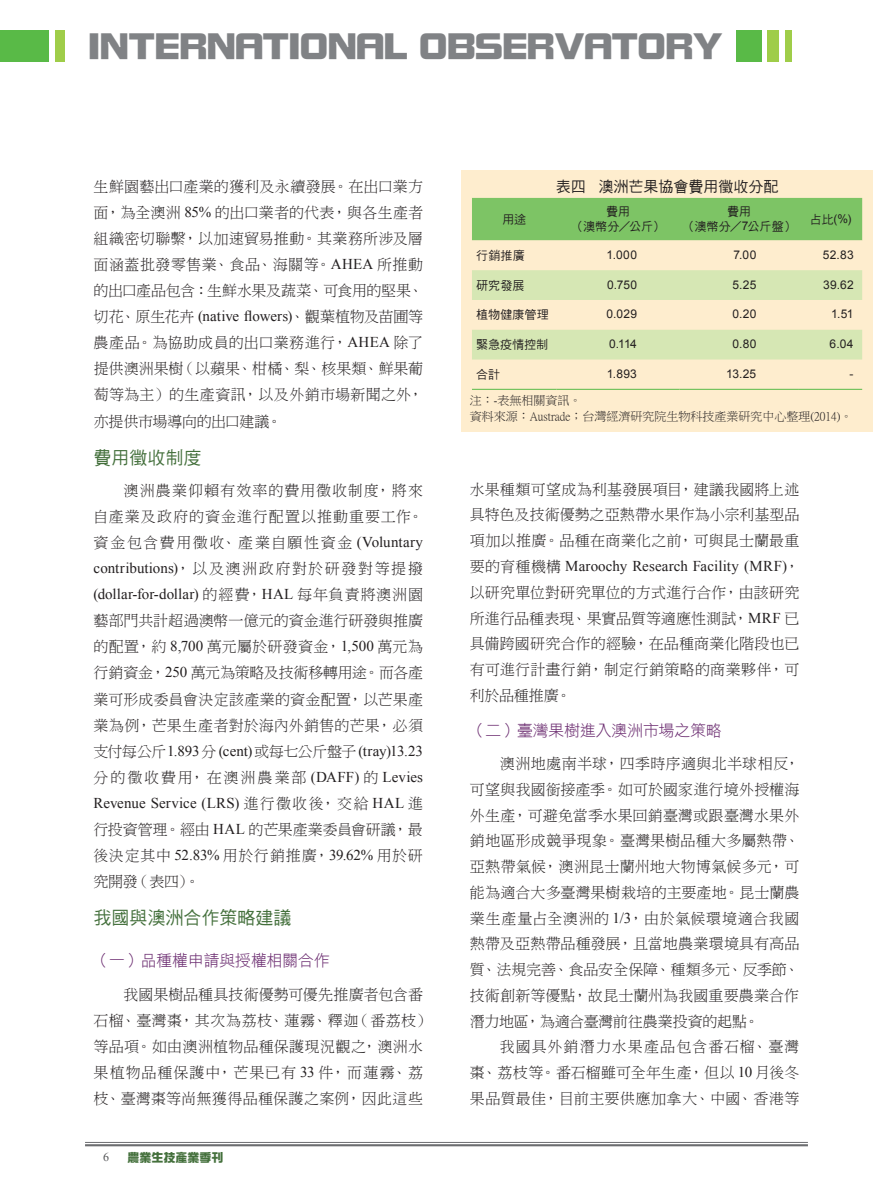
<style>
.page{position:relative;width:893px;height:1191px;background:#fff}
.page>*{position:absolute;margin:0;border:0;box-sizing:border-box;transform-origin:0 0}
.t1{font:36px "DF Zong Yi W9 WINP BF";color:#808285}
.t2{font:18px "DF Hei W5 WINP BF";color:#44703c}
.t3{font:15.75px "DF Hei W3 WINP BF";color:#69296e}
.t4{font:15px/26.1px "DF Ming W3 WIN BF";letter-spacing:.015em;color:#231f20;text-align:justify}
.t5{font:15px "Times New Roman";letter-spacing:.005em;color:#231f20}
.t6{font:15px "DF Ming W3 WIN BF";letter-spacing:.13em;color:#231f20}
.t7{font:15px "DF Hei W5 WIN BF";color:#231f20}
.t8{font:12px "Arial";letter-spacing:.015em;color:#231f20}
.t9{font:12px/16.5px "P Ming Li U";color:#231f20}
.t10{font:12px/15px "DF Hei W5 WIN BF";letter-spacing:.005em;color:#231f20;text-align:center}
.t11{font:12px "DF Zong Yi W9 WINP BF";color:#44703c}
.t12{font:12px "Times New Roman";color:#57585a}
.s1{font-family:"Times New Roman"}
.s2{font-family:"DF Ming W3 WIN BF"}
.s3{font-family:"Arial"}
.s4{font-family:"DF Hei W5 WIN BF"}
</style>
<div class="page">
<hr style="left:85px;top:1142px;width:723px;height:1px;background:#6c6d70">
<hr style="left:85px;top:1144px;width:723px;height:2px;background:#6c6d70">
<div style="left:736px;top:30px;width:25px;height:32px;background:#59ba47"></div>
<div style="left:768px;top:30px;width:11px;height:32px;background:#9fcd49"></div>
<div style="left:785px;top:30px;width:6px;height:32px;background:#9fcd49"></div>
<div style="left:55px;top:30px;width:9px;height:32px;background:#9fcd49"></div>
<div style="left:0;top:30px;width:48px;height:32px;background:#59ba47"></div>
<div style="left:461px;top:170px;width:412px;height:262px;background:#feedce"></div>
<div style="left:472px;top:198px;width:390px;height:42px;background:#7dc465"></div>
<svg style="left:472px;top:240px;width:390px;height:149px"></svg>
<svg style="left:472px;top:270px;width:390px;height:89px"></svg>
<hr style="left:472px;top:389px;width:85px;height:1px;background:#59ba47">
<hr style="left:557px;top:389px;width:123px;height:1px;background:#59ba47">
<hr style="left:680px;top:389px;width:119px;height:1px;background:#59ba47">
<hr style="left:799px;top:389px;width:63px;height:1px;background:#59ba47">
<h1 class="t1" style="left:89px;top:28px;width:636px">INTERNATIONAL OBSERVATORY</h1>
<p class="t4" style="left:94px;top:173px;width:331px">生鮮園藝出口產業的獲利及永續發展。在出口業方面，為全澳洲 <span class="s1">85%</span> 的出口業者的代表，與各生產者組織密切聯繫，以加速貿易推動。其業務所涉及層面涵蓋批發零售業、食品、海關等。<span class="s1">AHEA</span> 所推動的出口產品包含：生鮮水果及蔬菜、可食用的堅果、切花、原生花卉 <span class="s1">(native flowers)</span>、觀葉植物及苗圃等農產品。為協助成員的出口業務進行，<span class="s1">AHEA</span> 除了提供澳洲果樹（以蘋果、柑橘、梨、核果類、鮮果葡萄等為主）的生產資訊，以及外銷市場新聞之外，亦提供市場導向的出口建議。</p>
<p class="t2" style="left:94px;top:448px;width:109px">費用徵收制度</p>
<p class="t4" style="left:94px;top:477px;width:331px;text-indent:30px">澳洲農業仰賴有效率的費用徵收制度，將來自產業及政府的資金進行配置以推動重要工作。資金包含費用徵收、產業自願性資金 <span class="s1">(Voluntary contributions)</span>，以及澳洲政府對於研發對等提撥</p>
<p class="t5" style="left:94px;top:584px;width:331px">(dollar-for-dollar) <span class="s2">的經費，</span>HAL <span class="s2">每年負責將澳洲園</span></p>
<p class="t4" style="left:94px;top:607px;width:331px">藝部門共計超過澳幣一億元的資金進行研發與推廣的配置，約 <span class="s1">8,700</span> 萬元屬於研發資金，<span class="s1">1,500</span> 萬元為行銷資金，<span class="s1">250</span> 萬元為策略及技術移轉用途。而各產業可形成委員會決定該產業的資金配置，以芒果產業為例，芒果生產者對於海內外銷售的芒果，必須</p>
<p class="t5" style="left:93px;top:740px;width:331px"><span class="s2">支付每公斤</span>1.893<span class="s2">分</span> (cent)<span class="s2">或每七公斤盤子</span>(tray)13.23</p>
<p class="t6" style="left:93px;top:770px;width:331px">分的徵收費用，在澳洲農業部 <span class="s1">(DAFF)</span> 的 <span class="s1">Levies</span></p>
<p class="t5" style="left:93px;top:792px;width:331px">Revenue Service (LRS) <span class="s2">進行徵收後，交給</span> HAL <span class="s2">進</span></p>
<p class="t4" style="left:93px;top:816px;width:331px">行投資管理。經由 <span class="s1">HAL</span> 的芒果產業委員會研議，最後決定其中 <span class="s1">52.83%</span> 用於行銷推廣，<span class="s1">39.62%</span> 用於研究開發（表四）。</p>
<p class="t2" style="left:94px;top:908px;width:199px">我國與澳洲合作策略建議</p>
<p class="t3" style="left:94px;top:952px;width:238px">（一）品種權申請與授權相關合作</p>
<p class="t4" style="left:94px;top:981px;width:339px;text-align:left;text-indent:30px">我國果樹品種具技術優勢可優先推廣者包含番石榴、臺灣棗，其次為荔枝、蓮霧、釋迦（番荔枝）等品項。如由澳洲植物品種保護現況觀之，澳洲水果植物品種保護中，芒果已有 <span class="s1">33</span> 件，而蓮霧、荔枝、臺灣棗等尚無獲得品種保護之案例，因此這些</p>
<p class="t12" style="left:103px;top:1149px;width:7px">6</p>
<p class="t11" style="left:128px;top:1151px;width:97px">農業生技產業季刊</p>
<p class="t7" style="left:556px;top:179px;width:224px">表四 澳洲芒果協會費用徵收分配</p>
<p class="t10" style="left:502px;top:212px;width:25px">用途</p>
<p class="t10" style="left:572px;top:204px;width:93px">費用<br>（澳幣分／公斤）</p>
<p class="t10" style="left:684px;top:204px;width:113px">費用<br>（澳幣分／<span class="s3">7</span>公斤盤）</p>
<p class="t8" style="left:810px;top:211px;width:43px"><span class="s4">占比</span>(%)</p>
<p class="t10" style="left:476px;top:248px;width:50px">行銷推廣</p>
<p class="t8" style="left:606px;top:247px;width:32px">1.000</p>
<p class="t8" style="left:734px;top:247px;width:24px">7.00</p>
<p class="t8" style="left:823px;top:247px;width:32px">52.83</p>
<p class="t10" style="left:476px;top:277px;width:50px">研究發展</p>
<p class="t8" style="left:607px;top:277px;width:32px">0.750</p>
<p class="t8" style="left:732px;top:277px;width:25px">5.25</p>
<p class="t8" style="left:823px;top:277px;width:32px">39.62</p>
<p class="t10" style="left:476px;top:307px;width:74px">植物健康管理</p>
<p class="t8" style="left:606px;top:306px;width:32px">0.029</p>
<p class="t8" style="left:732px;top:306px;width:25px">0.20</p>
<p class="t8" style="left:831px;top:306px;width:24px">1.51</p>
<p class="t10" style="left:476px;top:337px;width:74px">緊急疫情控制</p>
<p class="t8" style="left:609px;top:336px;width:29px">0.114</p>
<p class="t8" style="left:732px;top:336px;width:25px">0.80</p>
<p class="t8" style="left:830px;top:336px;width:25px">6.04</p>
<p class="t10" style="left:476px;top:367px;width:25px">合計</p>
<p class="t8" style="left:607px;top:366px;width:32px">1.893</p>
<p class="t8" style="left:726px;top:366px;width:32px">13.25</p>
<p class="t8" style="left:850px;top:366px;width:5px">-</p>
<p class="t9" style="left:470px;top:392px;width:384px">注：-表無相關資訊。<br>資料來源：Austrade；台灣經濟研究院生物科技產業研究中心整理(2014)。</p>
<p class="t4" style="left:470px;top:476px;width:331px">水果種類可望成為利基發展項目，建議我國將上述具特色及技術優勢之亞熱帶水果作為小宗利基型品項加以推廣。品種在商業化之前，可與昆士蘭最重</p>
<p class="t5" style="left:470px;top:556px;width:331px"><span class="s2">要的育種機構</span> Maroochy Research Facility (MRF)<span class="s2">，</span></p>
<p class="t4" style="left:470px;top:579px;width:331px">以研究單位對研究單位的方式進行合作，由該研究所進行品種表現、果實品質等適應性測試，<span class="s1">MRF</span> 已具備跨國研究合作的經驗，在品種商業化階段也已有可進行計畫行銷，制定行銷策略的商業夥伴，可利於品種推廣。</p>
<p class="t3" style="left:470px;top:722px;width:253px">（二）臺灣果樹進入澳洲市場之策略</p>
<p class="t4" style="left:470px;top:751px;width:331px;text-indent:30px">澳洲地處南半球，四季時序適與北半球相反，可望與我國銜接產季。如可於國家進行境外授權海外生產，可避免當季水果回銷臺灣或跟臺灣水果外銷地區形成競爭現象。臺灣果樹品種大多屬熱帶、亞熱帶氣候，澳洲昆士蘭州地大物博氣候多元，可能為適合大多臺灣果樹栽培的主要產地。昆士蘭農業生產量占全澳洲的 <span class="s1">1/3</span>，由於氣候環境適合我國熱帶及亞熱帶品種發展，且當地農業環境具有高品質、法規完善、食品安全保障、種類多元、反季節、技術創新等優點，故昆士蘭州為我國重要農業合作潛力地區，為適合臺灣前往農業投資的起點。</p>
<p class="t4" style="left:470px;top:1034px;width:331px;line-height:25.7px;text-indent:30px">我國具外銷潛力水果產品包含番石榴、臺灣棗、荔枝等。番石榴雖可全年生產，但以 <span class="s1">10</span> 月後冬果品質最佳，目前主要供應加拿大、中國、香港等</p>
</div>
